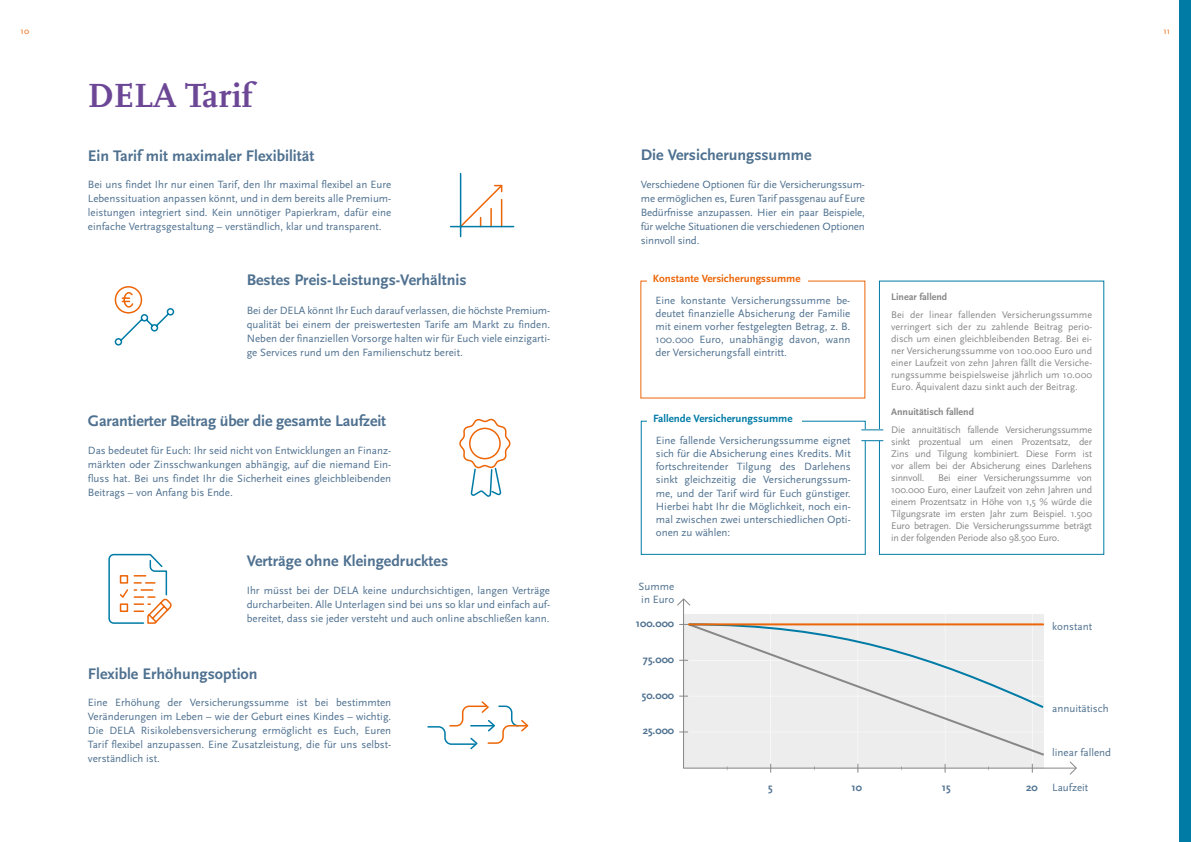
<style>
.page{position:relative;width:1191px;height:842px;background:#fff}
.page>*{position:absolute;margin:0;border:0;box-sizing:border-box;transform-origin:0 0}
.t1{font:700 35px "Scala";color:#6c4796}
.t2{font:700 16px "Scala Sans";color:#4f7190}
.t3{font:11px/14px "Scala Sans";color:#4f7190;text-align:justify}
.t4{font:700 11px "Scala Sans";color:#4f7190}
.t5{font:700 11px "Scala Sans";color:#ec6608}
.t6{font:700 11px "Scala Sans";color:#007ba6}
.t7{font:10px/12px "Scala Sans";letter-spacing:-.02em;color:#878787;text-align:justify}
.t8{font:700 10px "Scala Sans";color:#878787}
.t9{font:9px "Scala Sans";color:#ec6608}
</style>
<div class="page">
<svg style="left:683px;top:606px;width:386px;height:163px;fill:#ededed"></svg>
<svg style="left:677px;top:598px;width:13px;height:8px"></svg>
<svg style="left:1069px;top:761px;width:7px;height:14px"></svg>
<div style="left:688px;top:625px;width:356px;height:131px;background:#ededed"></div>
<svg style="left:679px;top:623px;width:364px;height:85px;background:#e6e8e9"></svg>
<hr style="left:688px;top:623px;width:356px;height:2px;background:#ec6608">
<hr style="left:460px;top:174px;width:1px;height:63px;background:#007ba6">
<hr style="left:450px;top:226px;width:63px;height:1px;background:#007ba6">
<svg style="left:458px;top:183px;width:46px;height:46px"></svg>
<svg style="left:459px;top:418px;width:52px;height:79px"></svg>
<svg style="left:108px;top:553px;width:64px;height:71px"></svg>
<svg style="left:427px;top:701px;width:102px;height:49px"></svg>
<div style="left:115px;top:286px;width:27px;height:28px;border:2px solid #ec6608;border-radius:50%"></div>
<svg style="left:114px;top:291px;width:61px;height:55px"></svg>
<div style="left:879px;top:281px;width:225px;height:274px;border:1px solid #007ba6"></div>
<div style="left:641px;top:421px;width:224px;height:134px;border:1px solid #007ba6"></div>
<div style="left:647px;top:409px;width:155px;height:19px;background:#fff"></div>
<div style="left:863px;top:429px;width:19px;height:12px;background:#fff"></div>
<svg style="left:861px;top:429px;width:22px;height:1px"></svg>
<svg style="left:861px;top:440px;width:22px;height:1px"></svg>
<div style="left:1179px;top:0;width:12px;height:842px;background:#007ba6"></div>
<p class="t9" style="left:21px;top:26px;width:10px">10</p>
<p class="t9" style="left:1163px;top:26px;width:9px">11</p>
<h1 class="t1" style="left:88px;top:75px;width:167px">DELA Tarif</h1>
<h2 class="t2" style="left:88px;top:147px;width:228px">Ein Tarif mit maximaler Flexibilität</h2>
<p class="t3" style="left:88px;top:178px;width:305px">Bei uns findet Ihr nur einen Tarif, den Ihr maximal flexibel an Eure Lebenssituation anpassen könnt, und in dem bereits alle Premium&shy;leistungen integriert sind. Kein unnötiger Papierkram, dafür eine einfache Vertragsgestaltung – verständlich, klar und transparent.</p>
<h2 class="t2" style="left:247px;top:272px;width:221px">Bestes Preis-Leistungs-Verhältnis</h2>
<p class="t3" style="left:247px;top:304px;width:305px">Bei der DELA könnt Ihr Euch darauf verlassen, die höchste Premium&shy;qualität bei einem der preiswertesten Tarife am Markt zu finden.<br>Neben der finanziellen Vorsorge halten wir für Euch viele einzigarti&shy;ge Services rund um den Familienschutz bereit.</p>
<h2 class="t2" style="left:88px;top:412px;width:300px">Garantierter Beitrag über die gesamte Laufzeit</h2>
<p class="t3" style="left:88px;top:444px;width:305px">Das bedeutet für Euch: Ihr seid nicht von Entwicklungen an Finanz&shy;märkten oder Zinsschwankungen abhängig, auf die niemand Ein&shy;fluss hat. Bei uns findet Ihr die Sicherheit eines gleichbleibenden Beitrags – von Anfang bis Ende.</p>
<h2 class="t2" style="left:247px;top:553px;width:203px">Verträge ohne Kleingedrucktes</h2>
<p class="t3" style="left:247px;top:584px;width:305px">Ihr müsst bei der DELA keine undurchsichtigen, langen Verträge durcharbeiten. Alle Unterlagen sind bei uns so klar und einfach auf&shy;bereitet, dass sie jeder versteht und auch online abschließen kann.</p>
<h2 class="t2" style="left:88px;top:665px;width:171px">Flexible Erhöhungsoption</h2>
<p class="t3" style="left:88px;top:696px;width:305px">Eine Erhöhung der Versicherungssumme ist bei bestimmten Veränderungen im Leben – wie der Geburt eines Kindes – wichtig.<br>Die DELA Risikolebensversicherung ermöglicht es Euch, Euren Tarif flexibel anzupassen. Eine Zusatzleistung, die für uns selbst&shy;verständlich ist.</p>
<h2 class="t2" style="left:641px;top:146px;width:172px">Die Versicherungssumme</h2>
<p class="t3" style="left:641px;top:178px;width:225px">Verschiedene Optionen für die Versicherungssum&shy;me ermöglichen es, Euren Tarif passgenau auf Eure Bedürfnisse anzupassen. Hier ein paar Beispiele, für welche Situationen die verschiedenen Optionen sinnvoll sind.</p>
<p class="t5" style="left:653px;top:272px;width:149px">Konstante Versicherungssumme</p>
<p class="t3" style="left:655px;top:294px;width:196px;line-height:13.2px">Eine konstante Versicherungssumme be&shy;deutet finanzielle Absicherung der Familie mit einem vorher festgelegten Betrag, z. B.<br>100.000 Euro, unabhängig davon, wann der Versicherungsfall eintritt.</p>
<p class="t6" style="left:653px;top:413px;width:141px">Fallende Versicherungssumme</p>
<p class="t3" style="left:656px;top:434px;width:196px;line-height:13.2px">Eine fallende Versicherungssumme eignet sich für die Absicherung eines Kredits. Mit fortschreitender Tilgung des Darlehens sinkt gleichzeitig die Versicherungssum&shy;me, und der Tarif wird für Euch günstiger.<br>Hierbei habt Ihr die Möglichkeit, noch ein&shy;mal zwischen zwei unterschiedlichen Opti&shy;onen zu wählen:</p>
<p class="t8" style="left:891px;top:291px;width:58px">Linear fallend</p>
<p class="t7" style="left:891px;top:309px;width:202px">Bei der linear fallenden Versicherungssumme verringert sich der zu zahlende Beitrag perio&shy;disch um einen gleichbleibenden Betrag. Bei ei&shy;ner Versicherungssumme von 100.000 Euro und einer Laufzeit von zehn Jahren fällt die Versiche&shy;rungssumme beispielsweise jährlich um 10.000<br>Euro. Äquivalent dazu sinkt auch der Beitrag.</p>
<p class="t8" style="left:891px;top:407px;width:84px">Annuitätisch fallend</p>
<p class="t7" style="left:891px;top:424px;width:202px">Die annuitätisch fallende Versicherungssumme sinkt prozentual um einen Prozentsatz, der Zins und Tilgung kombiniert. Diese Form ist vor allem bei der Absicherung eines Darlehens sinnvoll.</p>
<p class="t7" style="left:891px;top:472px;width:202px;text-indent:47px">Bei einer Versicherungssumme von 100.000 Euro, einer Laufzeit von zehn Jahren und einem Prozentsatz in Höhe von 1,5 % würde die Tilgungsrate im ersten Jahr zum Beispiel. 1.500<br>Euro betragen. Die Versicherungssumme beträgt in der folgenden Periode also 98.500 Euro.</p>
<p class="t3" style="left:638px;top:580px;width:37px;line-height:13.2px">Summe in Euro</p>
<p class="t4" style="left:636px;top:618px;width:40px">100.000</p>
<p class="t4" style="left:643px;top:653px;width:33px">75.000</p>
<p class="t4" style="left:642px;top:689px;width:34px">50.000</p>
<p class="t4" style="left:642px;top:725px;width:33px">25.000</p>
<p class="t3" style="left:1052px;top:620px;width:41px">konstant</p>
<p class="t4" style="left:768px;top:782px;width:6px">5</p>
<p class="t4" style="left:851px;top:782px;width:12px">10</p>
<p class="t4" style="left:941px;top:782px;width:10px">15</p>
<p class="t4" style="left:1026px;top:782px;width:13px">20</p>
<p class="t3" style="left:1052px;top:701px;width:58px">annuitätisch</p>
<p class="t3" style="left:1052px;top:746px;width:60px">linear fallend</p>
<p class="t3" style="left:1052px;top:781px;width:38px">Laufzeit</p>
</div>
